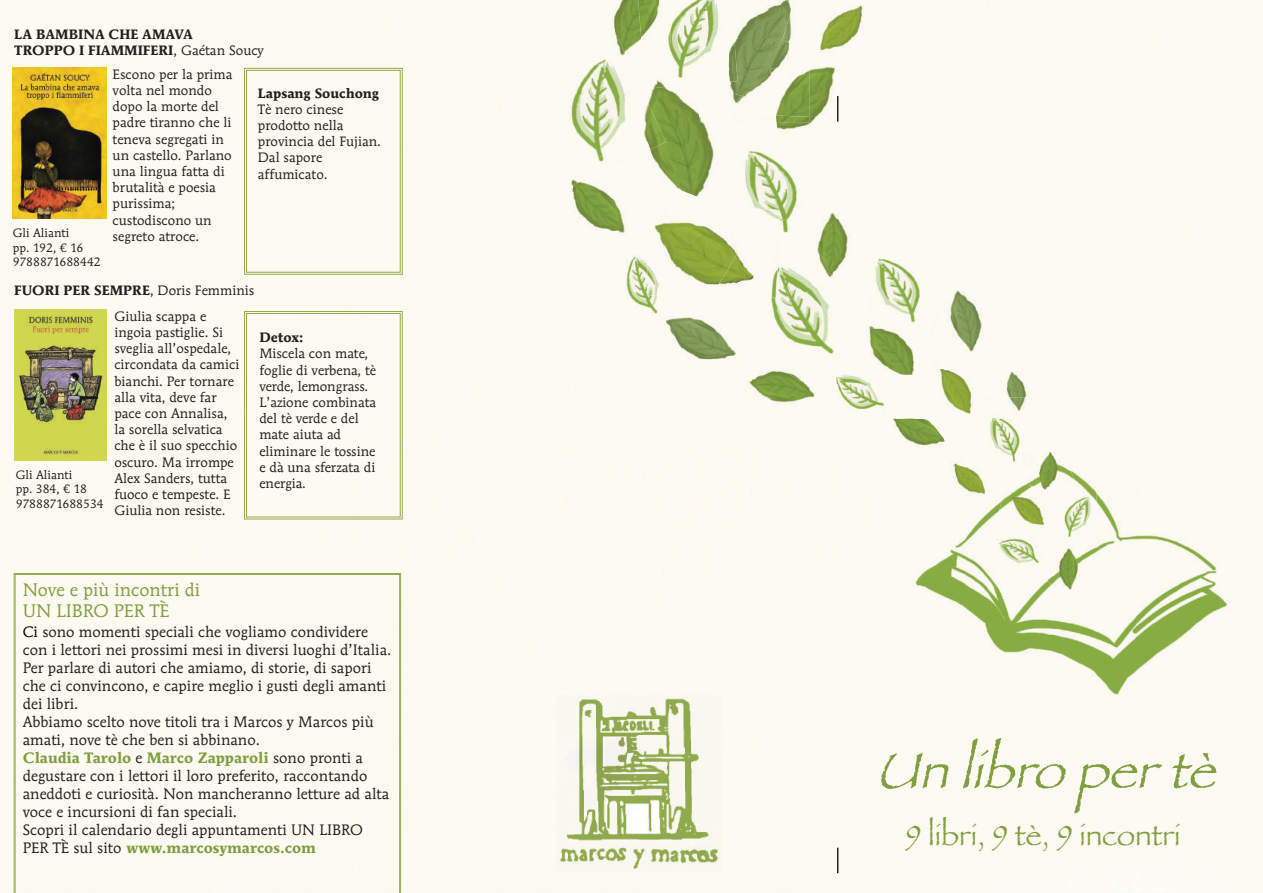
<style>
.page{position:relative;width:1263px;height:893px;background:#fcfaf1}
.page>*{position:absolute;margin:0;border:0;box-sizing:border-box;transform-origin:0 0}
.t1{font:italic 52.5px "Papyrus";color:#809f41}
.t2{font:30px "Papyrus";color:#809f41}
.t3{font:18px/21.6px "Mendoza Roman";color:#809f41}
.t4{font:15px/18px "Mendoza Roman";color:#231f20}
.t5{font:15px "Mendoza Roman Bold Os F";color:#809f41}
.t6{font:13.5px/16.2px "Mendoza Roman";color:#231f20}
.t7{font:13.5px/16.2px "Mendoza Roman Book Os F";color:#231f20}
.t8{font:13.5px/16.2px "Mendoza Roman Bold Os F";color:#231f20}
.t9{font:700 13.5px "Mendoza Roman";color:#231f20}
.t10{font:12px/14.4px "Mendoza Roman";color:#231f20}
.s1{font-family:"Mendoza Roman"}
.s2{color:#000}
.s3{font-family:"Mendoza Roman";color:#231f20}
</style>
<div class="page">
<div style="left:15px;top:574px;width:385px;height:319px;background:#fcfaf1"></div>
<img style="left:13px;top:67px;width:93px;height:151px">
<div style="left:244px;top:68px;width:159px;height:207px;border:1px solid #92ab4b"></div>
<div style="left:246px;top:70px;width:155px;height:203px;border:1px solid #92ab4b"></div>
<img style="left:14px;top:310px;width:93px;height:151px">
<div style="left:244px;top:311px;width:159px;height:208px;border:1px solid #92ab4b"></div>
<div style="left:246px;top:313px;width:155px;height:204px;border:1px solid #92ab4b"></div>
<img style="left:556px;top:695px;width:165px;height:176px">
<img style="left:881px;top:419px;width:381px;height:285px">
<img style="left:1038px;top:539px;width:76px;height:65px">
<img style="left:718px;top:367px;width:97px;height:95px">
<img style="left:1031px;top:397px;width:3px;height:22px">
<img style="left:982px;top:419px;width:52px;height:47px">
<img style="left:868px;top:230px;width:71px;height:145px">
<img style="left:937px;top:449px;width:52px;height:57px">
<img style="left:813px;top:367px;width:75px;height:57px">
<img style="left:813px;top:377px;width:26px;height:40px">
<img style="left:664px;top:298px;width:88px;height:86px">
<svg style="left:745px;top:374px;width:7px;height:8px"></svg>
<img style="left:1052px;top:481px;width:44px;height:58px">
<img style="left:1081px;top:534px;width:14px;height:5px">
<img style="left:1024px;top:440px;width:50px;height:50px">
<img style="left:1020px;top:449px;width:14px;height:17px">
<img style="left:1052px;top:481px;width:22px;height:7px">
<img style="left:993px;top:368px;width:44px;height:29px">
<img style="left:993px;top:397px;width:38px;height:22px">
<svg style="left:1019px;top:419px;width:6px;height:2px"></svg>
<img style="left:886px;top:393px;width:30px;height:26px">
<img style="left:881px;top:419px;width:65px;height:52px">
<img style="left:870px;top:409px;width:17px;height:16px">
<svg style="left:872px;top:419px;width:14px;height:17px"></svg>
<img style="left:982px;top:524px;width:68px;height:55px">
<img style="left:868px;top:321px;width:64px;height:8px">
<img style="left:865px;top:369px;width:24px;height:6px">
<img style="left:591px;top:253px;width:85px;height:78px">
<svg style="left:663px;top:299px;width:10px;height:10px"></svg>
<img style="left:779px;top:190px;width:90px;height:88px">
<img style="left:864px;top:232px;width:17px;height:32px">
<img style="left:916px;top:351px;width:77px;height:68px">
<img style="left:925px;top:353px;width:13px;height:22px">
<img style="left:729px;top:122px;width:95px;height:100px">
<img style="left:779px;top:202px;width:43px;height:39px">
<img style="left:643px;top:87px;width:89px;height:119px">
<img style="left:730px;top:122px;width:23px;height:59px">
<img style="left:699px;top:0;width:111px;height:115px">
<img style="left:762px;top:115px;width:14px;height:7px">
<img style="left:699px;top:85px;width:63px;height:37px">
<img style="left:732px;top:114px;width:24px;height:8px">
<img style="left:647px;top:208px;width:99px;height:88px">
<img style="left:647px;top:260px;width:34px;height:36px">
<img style="left:728px;top:209px;width:52px;height:29px">
<img style="left:760px;top:222px;width:20px;height:18px">
<img style="left:542px;top:165px;width:126px;height:88px">
<img style="left:620px;top:151px;width:40px;height:31px">
<img style="left:648px;top:207px;width:24px;height:20px">
<img style="left:509px;top:20px;width:134px;height:149px">
<img style="left:620px;top:92px;width:46px;height:59px">
<img style="left:560px;top:151px;width:60px;height:36px">
<img style="left:614px;top:142px;width:36px;height:23px">
<img style="left:810px;top:65px;width:40px;height:91px">
<img style="left:776px;top:117px;width:49px;height:46px">
<img style="left:770px;top:64px;width:40px;height:53px">
<img style="left:810px;top:0;width:75px;height:65px">
<img style="left:782px;top:0;width:28px;height:49px">
<img style="left:934px;top:285px;width:64px;height:77px">
<img style="left:933px;top:296px;width:8px;height:30px">
<img style="left:926px;top:326px;width:11px;height:25px">
<img style="left:939px;top:347px;width:19px;height:9px">
<img style="left:996px;top:480px;width:56px;height:63px">
<svg style="left:1048px;top:488px;width:6px;height:8px"></svg>
<img style="left:1030px;top:486px;width:18px;height:9px">
<img style="left:992px;top:509px;width:49px;height:45px">
<img style="left:643px;top:0;width:56px;height:87px">
<img style="left:645px;top:72px;width:53px;height:17px">
<img style="left:699px;top:0;width:39px;height:84px">
<img style="left:710px;top:274px;width:158px;height:93px">
<img style="left:764px;top:338px;width:52px;height:52px">
<img style="left:867px;top:296px;width:8px;height:18px">
<img style="left:816px;top:366px;width:19px;height:11px">
<img style="left:815px;top:367px;width:14px;height:26px">
<img style="left:698px;top:297px;width:53px;height:54px">
<img style="left:779px;top:243px;width:58px;height:56px">
<img style="left:711px;top:238px;width:68px;height:60px">
<img style="left:762px;top:239px;width:17px;height:35px">
<img style="left:746px;top:227px;width:16px;height:12px">
<img style="left:759px;top:231px;width:15px;height:8px">
<img style="left:590px;top:0;width:48px;height:67px">
<img style="left:587px;top:12px;width:44px;height:54px">
<img style="left:638px;top:0;width:35px;height:69px">
<svg style="left:837px;top:848px;width:1px;height:25px"></svg>
<svg style="left:837px;top:96px;width:1px;height:26px"></svg>
<p class="t8" style="left:14px;top:27px;width:251px">LA BAMBINA CHE AMAVA<br>TROPPO I FIAMMIFERI<span class="s1">, Gaétan Soucy</span></p>
<p class="t6" style="left:113px;top:67px;width:121px">Escono per la prima volta nel mondo dopo la morte del padre tiranno che li teneva segregati in un castello. Parlano una lingua fatta di brutalità e poesia purissima; custodiscono un</p>
<p class="t10" style="left:13px;top:227px;width:58px">Gli Alianti</p>
<p class="t6" style="left:113px;top:229px;width:88px">segreto atroce.</p>
<p class="t10" style="left:13px;top:241px;width:90px">pp. 192, € 16<br>9788871688442</p>
<p class="t9" style="left:258px;top:88px;width:123px">Lapsang Souchong</p>
<p class="t6" style="left:258px;top:102px;width:125px">Tè nero cinese prodotto nella provincia del Fujian.<br>Dal sapore affumicato.</p>
<p class="t8" style="left:14px;top:283px;width:242px">FUORI PER SEMPRE<span class="s1">, Doris Femminis</span></p>
<p class="t6" style="left:114px;top:309px;width:127px">Giulia scappa e ingoia pastiglie. Si sveglia all’ospedale, circondata da camici bianchi. Per tornare alla vita, deve far pace con Annalisa, la sorella selvatica che è il suo specchio oscuro. Ma irrompe<br>Alex Sanders, tutta fuoco e tempeste. E<br>Giulia non resiste.</p>
<p class="t9" style="left:259px;top:332px;width:46px">Detox:</p>
<p class="t7" style="left:259px;top:347px;width:118px">Miscela con mate, foglie di verbena, tè verde, lemongrass.<br>L’azione combinata del tè verde e del mate aiuta ad eliminare le tossine e dà una sferzata di energia.</p>
<p class="t10" style="left:16px;top:468px;width:89px">Gli Alianti<br>pp. 384, € 18<br>9788871688534</p>
<h3 class="t3" style="left:23px;top:580px;width:179px">Nove e più incontri di<br>UN LIBRO PER TÈ</h3>
<p class="t4" style="left:23px;top:623px;width:370px"><span class="s2">Ci</span> sono momenti speciali che vogliamo condividere con i lettori nei prossimi mesi in diversi luoghi d’Italia.<br>Per parlare di autori che amiamo, di storie, di sapori che ci convincono, e capire meglio i gusti degli amanti dei libri.<br>Abbiamo scelto nove titoli tra i Marcos y Marcos più amati, nove tè che ben si abbinano.</p>
<p class="t5" style="left:23px;top:752px;width:342px">Claudia Tarolo <span class="s3">e</span> Marco Zapparoli <span class="s3">sono pronti a</span></p>
<p class="t4" style="left:23px;top:767px;width:368px">degustare con i lettori il loro preferito, raccontando aneddoti e curiosità. Non mancheranno letture ad alta voce e incursioni di fan speciali.<br>Scopri il calendario degli appuntamenti UN LIBRO</p>
<p class="t5" style="left:23px;top:842px;width:295px"><span class="s3">PER TÈ sul sito</span> www.marcosymarcos.com</p>
<h1 class="t1" style="left:877px;top:739px;width:356px">Un libro per tè</h1>
<h2 class="t2" style="left:905px;top:817px;width:276px">9 libri, 9 tè, 9 incontri</h2>
</div>
